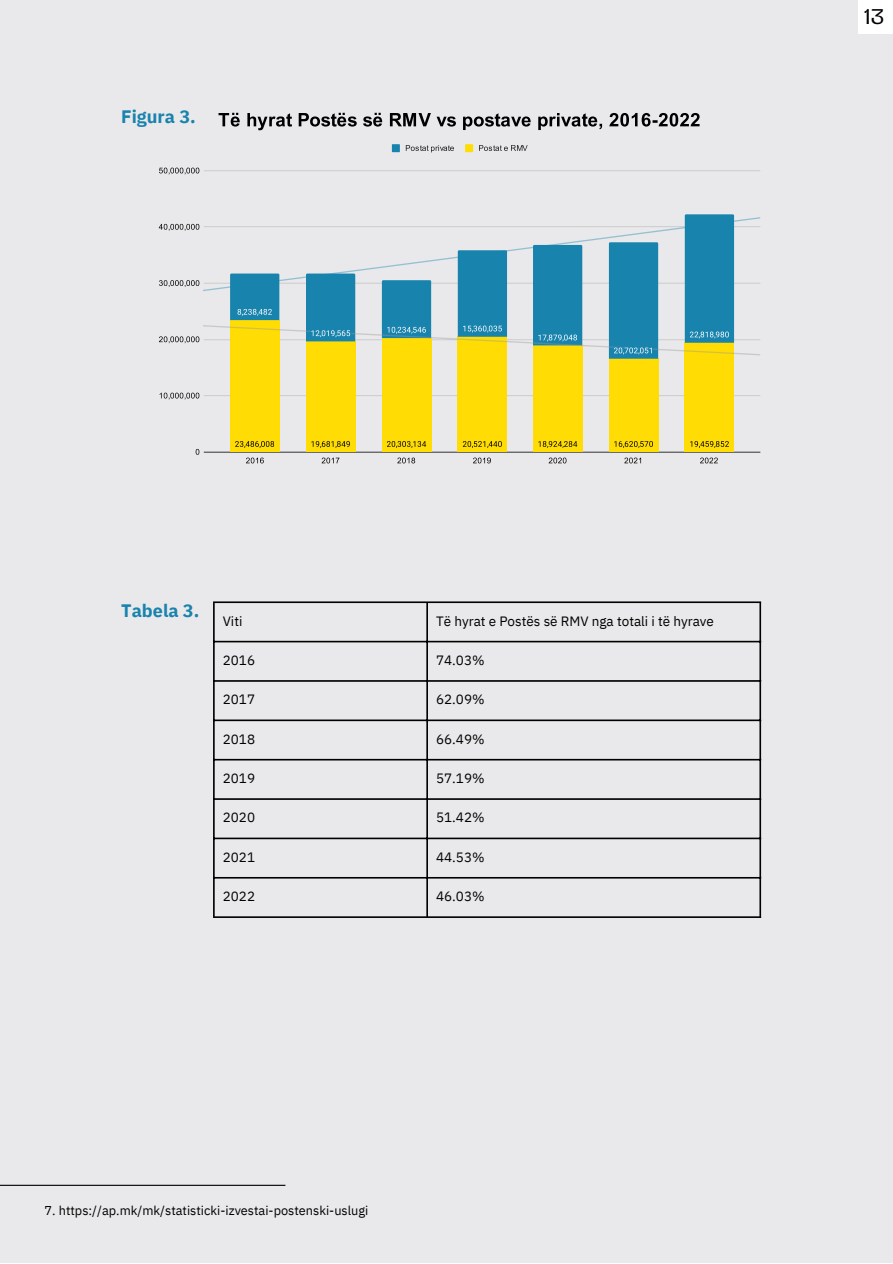
<style>
.page{position:relative;width:893px;height:1264px;background:#fff}
.page>*{position:absolute;margin:0;border:0;box-sizing:border-box;transform-origin:0 0}
.t1{font:19.5px "Hagrid Text";color:#000}
.t2{font:700 18px "IBM Plex Sans";color:#1983ad}
.t3{font:13.5px "IBM Plex Sans";color:#000}
.t4{font:12.75px "IBM Plex Sans";color:#000}
</style>
<div class="page">
<div style="left:0;top:0;width:892px;height:1262px;background:#e9e9eb"></div>
<hr style="left:204px;top:452px;width:556px;height:1px;background:#333">
<hr style="left:204px;top:395px;width:556px;height:1px;background:#ccc">
<hr style="left:204px;top:170px;width:556px;height:1px;background:#ccc">
<div style="left:230px;top:320px;width:49px;height:132px;background:#ffdd04"></div>
<div style="left:306px;top:341px;width:49px;height:111px;background:#ffdd04"></div>
<div style="left:382px;top:338px;width:49px;height:114px;background:#ffdd04"></div>
<div style="left:458px;top:337px;width:49px;height:115px;background:#ffdd04"></div>
<div style="left:533px;top:345px;width:49px;height:107px;background:#ffdd04"></div>
<div style="left:609px;top:359px;width:49px;height:93px;background:#ffdd04"></div>
<div style="left:684px;top:343px;width:50px;height:109px;background:#ffdd04"></div>
<svg style="left:235px;top:441px;width:40px;height:7px"></svg>
<svg style="left:311px;top:441px;width:39px;height:7px"></svg>
<svg style="left:387px;top:441px;width:40px;height:7px"></svg>
<svg style="left:462px;top:441px;width:40px;height:7px"></svg>
<svg style="left:538px;top:441px;width:40px;height:7px"></svg>
<svg style="left:614px;top:441px;width:39px;height:7px"></svg>
<svg style="left:690px;top:441px;width:39px;height:7px"></svg>
<svg style="left:196px;top:449px;width:3px;height:6px"></svg>
<svg style="left:159px;top:392px;width:40px;height:7px"></svg>
<svg style="left:159px;top:214px;width:601px;height:145px"></svg>
<svg style="left:159px;top:168px;width:40px;height:6px"></svg>
<svg style="left:246px;top:457px;width:18px;height:6px"></svg>
<svg style="left:321px;top:457px;width:18px;height:6px"></svg>
<svg style="left:397px;top:457px;width:18px;height:6px"></svg>
<svg style="left:473px;top:457px;width:18px;height:6px"></svg>
<svg style="left:548px;top:457px;width:18px;height:6px"></svg>
<svg style="left:624px;top:457px;width:17px;height:6px"></svg>
<svg style="left:700px;top:457px;width:17px;height:6px"></svg>
<div style="left:392px;top:144px;width:8px;height:8px;background:#1883ad"></div>
<svg style="left:406px;top:145px;width:48px;height:7px"></svg>
<div style="left:465px;top:144px;width:8px;height:8px;background:#ffdd04"></div>
<svg style="left:479px;top:145px;width:48px;height:6px"></svg>
<svg style="left:218px;top:113px;width:481px;height:17px"></svg>
<hr style="left:213px;top:603px;width:2px;height:313px;background:#000">
<hr style="left:426px;top:603px;width:2px;height:313px;background:#000">
<hr style="left:759px;top:603px;width:2px;height:313px;background:#000">
<hr style="left:213px;top:601px;width:548px;height:2px;background:#000">
<hr style="left:213px;top:640px;width:548px;height:2px;background:#000">
<hr style="left:213px;top:680px;width:548px;height:1px;background:#000">
<hr style="left:213px;top:719px;width:548px;height:2px;background:#000">
<hr style="left:213px;top:759px;width:548px;height:1px;background:#000">
<hr style="left:213px;top:798px;width:548px;height:1px;background:#000">
<hr style="left:213px;top:837px;width:548px;height:2px;background:#000">
<hr style="left:213px;top:877px;width:548px;height:1px;background:#000">
<hr style="left:213px;top:916px;width:548px;height:2px;background:#000">
<hr style="left:0;top:1184px;width:285px;height:1px;background:#000">
<div style="left:858px;top:0;width:34px;height:34px;background:#fff"></div>
<p class="t2" style="left:121px;top:105px;width:76px">Figura 3.</p>
<p class="t1" style="left:863px;top:7px;width:22px">13</p>
<p class="t2" style="left:121px;top:599px;width:80px">Tabela 3.</p>
<p class="t3" style="left:223px;top:611px;width:21px">Viti</p>
<p class="t3" style="left:436px;top:611px;width:279px">Të hyrat e Postës së RMV nga totali i të hyrave</p>
<p class="t3" style="left:223px;top:651px;width:34px">2016</p>
<p class="t3" style="left:436px;top:651px;width:50px">74.03%</p>
<p class="t3" style="left:223px;top:690px;width:34px">2017</p>
<p class="t3" style="left:436px;top:690px;width:50px">62.09%</p>
<p class="t3" style="left:223px;top:729px;width:34px">2018</p>
<p class="t3" style="left:436px;top:729px;width:50px">66.49%</p>
<p class="t3" style="left:223px;top:769px;width:34px">2019</p>
<p class="t3" style="left:436px;top:769px;width:50px">57.19%</p>
<p class="t3" style="left:223px;top:808px;width:34px">2020</p>
<p class="t3" style="left:436px;top:808px;width:50px">51.42%</p>
<p class="t3" style="left:223px;top:847px;width:34px">2021</p>
<p class="t3" style="left:436px;top:847px;width:50px">44.53%</p>
<p class="t3" style="left:223px;top:887px;width:34px">2022</p>
<p class="t3" style="left:436px;top:887px;width:50px">46.03%</p>
<p class="t4" style="left:45px;top:1201px;width:325px">7. https://ap.mk/mk/statisticki-izvestai-postenski-uslugi</p>
</div>
